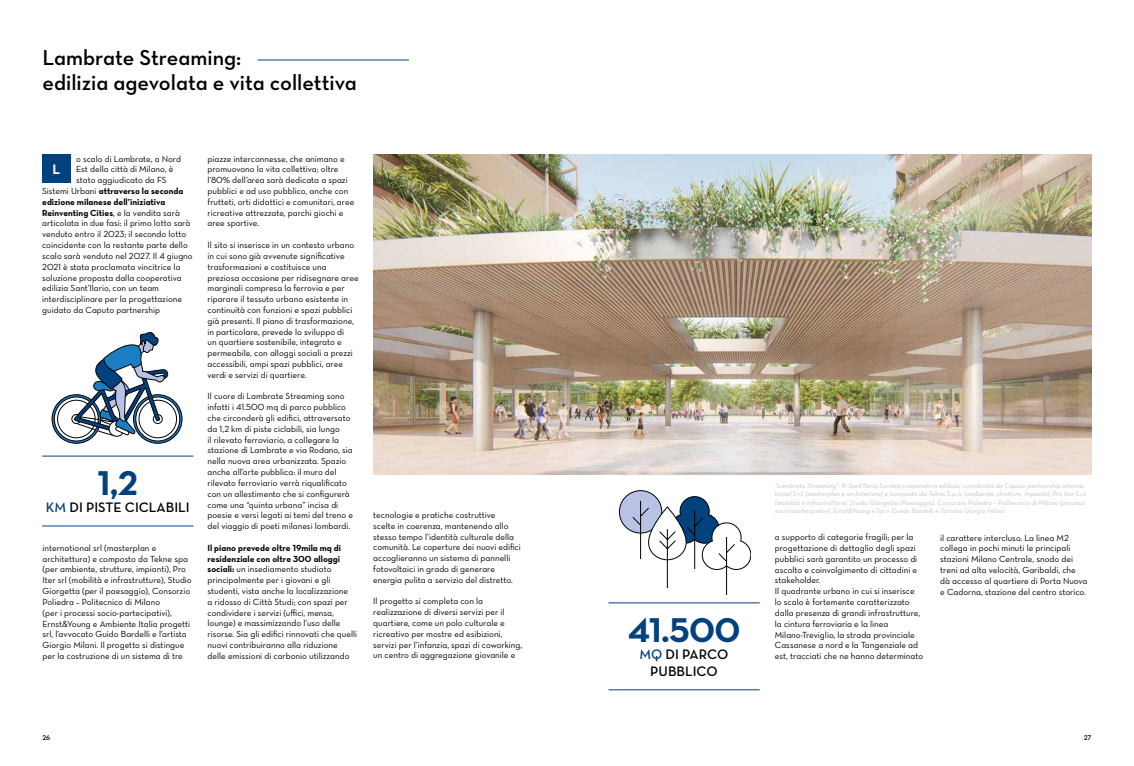
<style>
.page{position:relative;width:1134px;height:766px;background:#fff}
.page>*{position:absolute;margin:0;border:0;box-sizing:border-box;transform-origin:0 0}
.t1{font:35px "Neutra Text Bold Alt";color:#00427e}
.t2{font:22px/25px "Neutra Text Demi Alt";color:#000}
.t3{font:14px/16.8px "Neutra Text Demi Alt";color:#000;text-align:center}
.t4{font:14px "Neutra Text Bold Alt";color:#fff}
.t5{font:9px/10.8px "Neutra Text Book Alt";color:#000}
.t6{font:9px/10.8px "Neutra Text Bold Alt";color:#000}
.t7{font:7px/8.4px "Neutra Text Book Italic Alt";color:#c7c4c4}
.t8{font:7px "Neutra Text Demi Alt";color:#000}
.s1{font-family:"Neutra Text Book Alt"}
.s2{font-family:"Neutra Text Bold Alt"}
.s3{color:#00427e}
</style>
<div class="page">
<hr style="left:258px;top:59px;width:151px;height:1px;background:#00427e">
<div style="left:42px;top:154px;width:29px;height:29px;background:#00427e"></div>
<hr style="left:42px;top:455px;width:151px;height:1px;background:#00427e">
<hr style="left:42px;top:525px;width:151px;height:1px;background:#00427e">
<svg style="left:52px;top:332px;width:131px;height:111px"></svg>
<hr style="left:608px;top:602px;width:152px;height:1px;background:#00427e">
<hr style="left:608px;top:689px;width:152px;height:1px;background:#00427e">
<img style="left:373px;top:154px;width:718px;height:320px">
<div style="left:619px;top:490px;width:43px;height:43px;background:#b8c2e4;border-radius:50%"></div>
<div style="left:619px;top:490px;width:43px;height:43px;border:1px solid #020203;border-radius:50%"></div>
<svg style="left:632px;top:496px;width:119px;height:98px"></svg>
<h2 class="t2" style="left:43px;top:45px;width:316px">Lambrate Streaming:<br>edilizia agevolata e vita collettiva</h2>
<p class="t5" style="left:76px;top:153px;width:106px">o scalo di Lambrate, a Nord<br>Est della città di Milano, è stato aggiudicato da FS</p>
<p class="t6" style="left:42px;top:185px;width:143px"><span class="s1">Sistemi Urbani</span> attraverso la seconda edizione milanese dell’iniziativa<br>Reinventing Cities<span class="s1">, e la vendita sarà</span></p>
<p class="t5" style="left:42px;top:218px;width:152px">articolata in due fasi: il primo lotto sarà venduto entro il 2023; il secondo lotto coincidente con la restante parte dello scalo sarà venduto nel 2027. Il 4 giugno 2021 è stata proclamata vincitrice la soluzione proposta dalla cooperativa edilizia Sant’Ilario, con un team interdisciplinare per la progettazione guidato da Caputo partnership</p>
<h3 class="t4" style="left:52px;top:160px;width:9px">L</h3>
<p class="t5" style="left:208px;top:153px;width:148px">piazze interconnesse, che animano e promuovono la vita collettiva; oltre l’80% dell’area sarà dedicata a spazi pubblici e ad uso pubblico, anche con frutteti, orti didattici e comunitari, aree ricreative attrezzate, parchi giochi e aree sportive.</p>
<p class="t5" style="left:208px;top:239px;width:153px">Il sito si inserisce in un contesto urbano in cui sono già avvenute significative trasformazioni e costituisce una preziosa occasione per ridisegnare aree marginali compresa la ferrovia e per riparare il tessuto urbano esistente in continuità con funzioni e spazi pubblici già presenti. Il piano di trasformazione, in particolare, prevede lo sviluppo di<br>un quartiere sostenibile, integrato e permeabile, con alloggi sociali a prezzi accessibili, ampi spazi pubblici, aree verdi e servizi di quartiere.</p>
<p class="t5" style="left:208px;top:390px;width:147px">Il cuore di Lambrate Streaming sono infatti i 41.500 mq di parco pubblico che circonderà gli edifici, attraversato da 1,2 km di piste ciclabili, sia lungo<br>il rilevato ferroviario, a collegare la stazione di Lambrate e via Rodano, sia nella nuova area urbanizzata. Spazio anche all’arte pubblica: il muro del rilevato ferroviario verrà riqualificato con un allestimento che si configurerà come una “quinta urbana” incisa di poesie e versi legati ai temi del treno e del viaggio di poeti milanesi lombardi.</p>
<p class="t6" style="left:208px;top:542px;width:135px">Il piano prevede oltre 19mila mq di residenziale con oltre 300 alloggi</p>
<p class="t5" style="left:208px;top:563px;width:151px"><span class="s2">sociali:</span> un insediamento studiato principalmente per i giovani e gli studenti, vista anche la localizzazione<br>a ridosso di Città Studi; con spazi per condividere i servizi (uffici, mensa, lounge) e massimizzando l’uso delle risorse. Sia gli edifici rinnovati che quelli nuovi contribuiranno alla riduzione delle emissioni di carbonio utilizzando</p>
<h1 class="t1" style="left:98px;top:461px;width:42px">1,2</h1>
<h3 class="t3" style="left:46px;top:498px;width:145px"><span class="s3">KM</span> DI PISTE CICLABILI</h3>
<p class="t5" style="left:43px;top:542px;width:151px">international srl (masterplan e architettura) e composto da Tekne spa (per ambiente, strutture, impianti), Pro Iter srl (mobilità e infrastrutture), Studio Giorgetta (per il paesaggio), Consorzio Poliedra – Politecnico di Milano<br>(per i processi socio-partecipativi), Ernst&amp;Young e Ambiente Italia progetti srl, l’avvocato Guido Bardelli e l’artista Giorgio Milani. Il progetto si distingue per la costruzione di un sistema di tre</p>
<p class="t5" style="left:373px;top:509px;width:149px">tecnologie e pratiche costruttive<br>scelte in coerenza, mantenendo allo stesso tempo l’identità culturale della comunità. Le coperture dei nuovi edifici accoglieranno un sistema di pannelli fotovoltaici in grado di generare energia pulita a servizio del distretto.</p>
<p class="t5" style="left:373px;top:595px;width:151px">Il progetto si completa con la realizzazione di diversi servizi per il quartiere, come un polo culturale e ricreativo per mostre ed esibizioni, servizi per l’infanzia, spazi di coworking, un centro di aggregazione giovanile e</p>
<h1 class="t1" style="left:628px;top:608px;width:114px">41.500</h1>
<h3 class="t3" style="left:640px;top:645px;width:90px"><span class="s3">MQ</span> DI PARCO<br>PUBBLICO</h3>
<p class="t7" style="left:775px;top:481px;width:313px">“Lambrate Streaming”: © Sant’Ilario Società cooperativa edilizia, coordinata da Caputo partnership interna&shy;tional S.r.l. (masterplan e architettura) e composto da Tekne S.p.A. (ambiente, strutture, impianti), Pro Iter S.r.l. (mobilità e infrastrutture), Studio Giorgetta (Paesaggio), Consorzio Poliedra – Politecnico di Milano (processi socio-partecipativi), Ernst&amp;Young e l’avv. Guido Bardelli e l’artista Giorgio Milani</p>
<p class="t5" style="left:775px;top:531px;width:150px">a supporto di categorie fragili; per la progettazione di dettaglio degli spazi pubblici sarà garantito un processo di ascolto e coinvolgimento di cittadini e stakeholder.<br>Il quadrante urbano in cui si inserisce lo scalo è fortemente caratterizzato dalla presenza di grandi infrastrutture, la cintura ferroviaria e la linea Milano-Treviglio, la strada provinciale Cassanese a nord e la Tangenziale ad est, tracciati che ne hanno determinato</p>
<p class="t5" style="left:940px;top:532px;width:149px">il carattere intercluso. La linea M2 collega in pochi minuti le principali stazioni Milano Centrale, snodo dei treni ad alta velocità, Garibaldi, che dà accesso al quartiere di Porta Nuova e Cadorna, stazione del centro storico.</p>
<p class="t8" style="left:43px;top:733px;width:9px">26</p>
<p class="t8" style="left:1084px;top:733px;width:9px">27</p>
</div>
